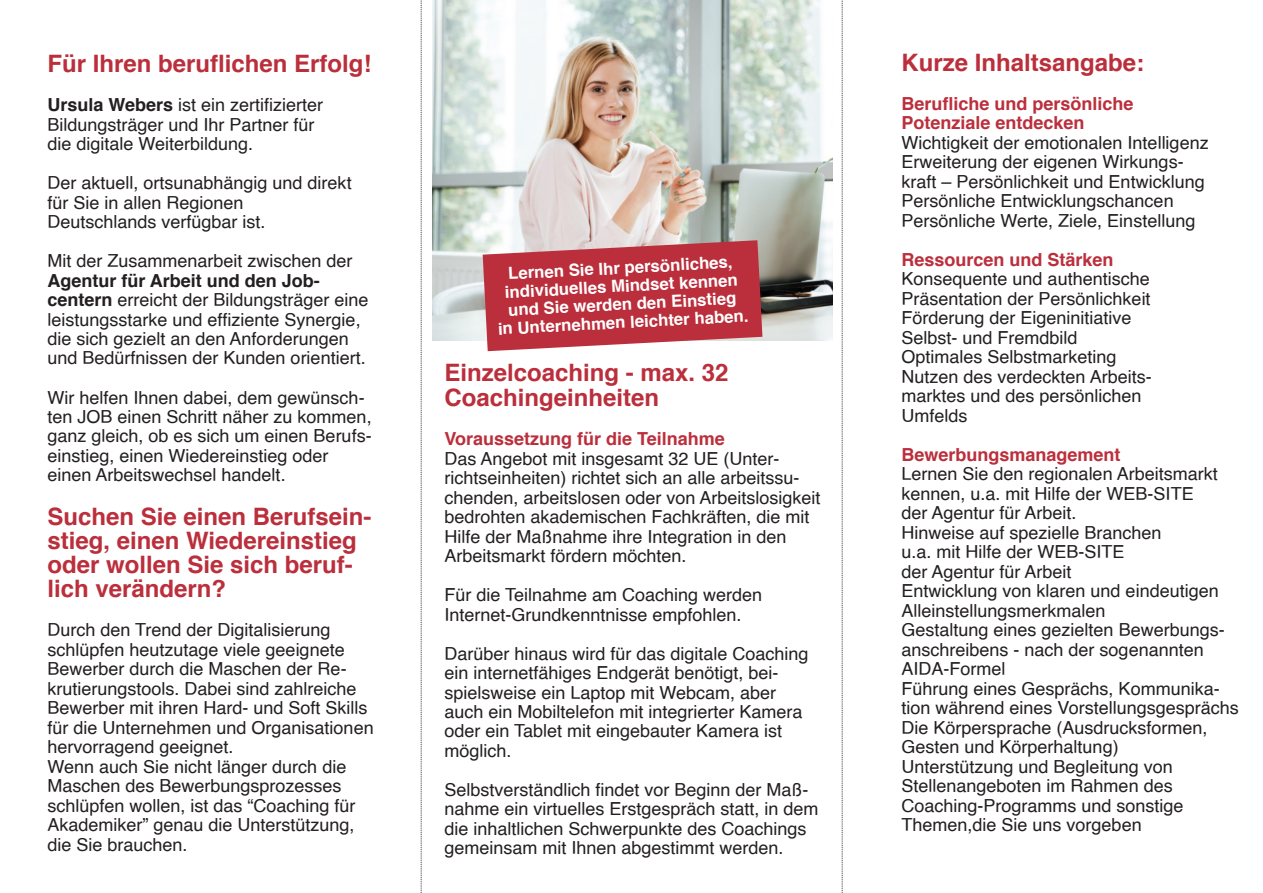
<style>
.page{position:relative;width:1263px;height:893px;background:#fff}
.page>*{position:absolute;margin:0;border:0;box-sizing:border-box;transform-origin:0 0}
.t1{font:700 24px/24px "Helvetica";color:#bb2f3c}
.t2{font:18px/19.5px "Helvetica";color:#231f20}
.t3{font:700 18px/19.5px "Helvetica";color:#bb2f3c}
.t4{font:700 16.8px/18.1px "Helvetica";color:#fff;text-align:center}
.s1{font-weight:700}
</style>
<div class="page">
<svg style="left:421px;top:0;width:1px;height:893px"></svg>
<svg style="left:842px;top:0;width:1px;height:893px"></svg>
<img style="left:433px;top:0;width:399px;height:340px">
<svg style="left:483px;top:240px;width:279px;height:111px;background:#c14953"></svg>
<h1 class="t1" style="left:47px;top:52px;width:326px">Für Ihren beruflichen Erfolg!</h1>
<p class="t2" style="left:47px;top:95px;width:277px"><span class="s1">Ursula Webers</span> ist ein zertifizierter<br>Bildungsträger und Ihr Partner für die digitale Weiterbildung.</p>
<p class="t2" style="left:47px;top:173px;width:306px">Der aktuell, ortsunabhängig und direkt für Sie in allen Regionen<br>Deutschlands verfügbar ist.</p>
<p class="t2" style="left:47px;top:251px;width:307px">Mit der Zusammenarbeit zwischen der</p>
<p class="t2" style="left:47px;top:271px;width:323px"><span class="s1">Agentur für Arbeit und den Job&shy;centern</span> erreicht der Bildungsträger eine leistungsstarke und effiziente Synergie, die sich gezielt an den Anforderungen und Bedürfnissen der Kunden orientiert.</p>
<p class="t2" style="left:47px;top:388px;width:326px">Wir helfen Ihnen dabei, dem gewünsch&shy;ten JOB einen Schritt näher zu kommen, ganz gleich, ob es sich um einen Berufs&shy;einstieg, einen Wiedereinstieg oder einen Arbeitswechsel handelt.</p>
<h1 class="t1" style="left:47px;top:505px;width:326px">Suchen Sie einen Berufsein&shy;stieg, einen Wiedereinstieg oder wollen Sie sich beruf&shy;lich verändern?</h1>
<p class="t2" style="left:47px;top:620px;width:328px">Durch den Trend der Digitalisierung schlüpfen heutzutage viele geeignete Bewerber durch die Maschen der Re&shy;krutierungstools. Dabei sind zahlreiche Bewerber mit ihren Hard- und Soft Skills für die Unternehmen und Organisationen hervorragend geeignet.<br>Wenn auch Sie nicht länger durch die Maschen des Bewerbungsprozesses schlüpfen wollen, ist das “Coaching für Akademiker” genau die Unterstützung, die Sie brauchen.</p>
<p class="t4" style="left:495px;top:265px;width:252px;rotate:-3deg">Lernen Sie Ihr persönliches, individuelles Mindset kennen und Sie werden den Einstieg<br>in Unternehmen leichter haben.</p>
<h1 class="t1" style="left:444px;top:360px;width:286px;line-height:25.5px">Einzelcoaching - max. 32<br>Coachingeinheiten</h1>
<p class="t3" style="left:444px;top:429px;width:282px">Voraussetzung für die Teilnahme</p>
<p class="t2" style="left:444px;top:449px;width:378px">Das Angebot mit insgesamt 32 UE (Unter&shy;richtseinheiten) richtet sich an alle arbeitssu&shy;chenden, arbeitslosen oder von Arbeitslosigkeit bedrohten akademischen Fachkräften, die mit Hilfe der Maßnahme ihre Integration in den Arbeitsmarkt fördern möchten.</p>
<p class="t2" style="left:444px;top:585px;width:319px">Für die Teilnahme am Coaching werden<br>Internet-Grundkenntnisse empfohlen.</p>
<p class="t2" style="left:444px;top:644px;width:366px">Darüber hinaus wird für das digitale Coaching ein internetfähiges Endgerät benötigt, bei&shy;spielsweise ein Laptop mit Webcam, aber auch ein Mobiltelefon mit integrierter Kamera oder ein Tablet mit eingebauter Kamera ist möglich.</p>
<p class="t2" style="left:444px;top:780px;width:376px">Selbstverständlich findet vor Beginn der Maß&shy;nahme ein virtuelles Erstgespräch statt, in dem die inhaltlichen Schwerpunkte des Coachings gemeinsam mit Ihnen abgestimmt werden.</p>
<h1 class="t1" style="left:901px;top:51px;width:244px">Kurze Inhaltsangabe:</h1>
<p class="t3" style="left:901px;top:94px;width:234px">Berufliche und persönliche<br>Potenziale entdecken</p>
<p class="t2" style="left:901px;top:133px;width:309px">Wichtigkeit der emotionalen Intelligenz Erweiterung der eigenen Wirkungs&shy;kraft – Persönlichkeit und Entwicklung Persönliche Entwicklungschancen Persönliche Werte, Ziele, Einstellung</p>
<p class="t3" style="left:901px;top:250px;width:214px">Ressourcen und Stärken</p>
<p class="t2" style="left:901px;top:270px;width:252px">Konsequente und authentische<br>Präsentation der Persönlichkeit<br>Förderung der Eigeninitiative<br>Selbst- und Fremdbild<br>Optimales Selbstmarketing<br>Nutzen des verdeckten Arbeits&shy;marktes und des persönlichen<br>Umfelds</p>
<p class="t3" style="left:901px;top:445px;width:221px">Bewerbungsmanagement</p>
<p class="t2" style="left:901px;top:465px;width:339px">Lernen Sie den regionalen Arbeitsmarkt kennen, u.a. mit Hilfe der WEB-SITE<br>der Agentur für Arbeit.<br>Hinweise auf spezielle Branchen<br>u.a. mit Hilfe der WEB-SITE<br>der Agentur für Arbeit<br>Entwicklung von klaren und eindeutigen<br>Alleinstellungsmerkmalen<br>Gestaltung eines gezielten Bewerbungs&shy;anschreibens - nach der sogenannten<br>AIDA-Formel<br>Führung eines Gesprächs, Kommunika&shy;tion während eines Vorstellungsgesprächs<br>Die Körpersprache (Ausdrucksformen,<br>Gesten und Körperhaltung)<br>Unterstützung und Begleitung von<br>Stellenangeboten im Rahmen des<br>Coaching-Programms und sonstige<br>Themen,die Sie uns vorgeben</p>
</div>
